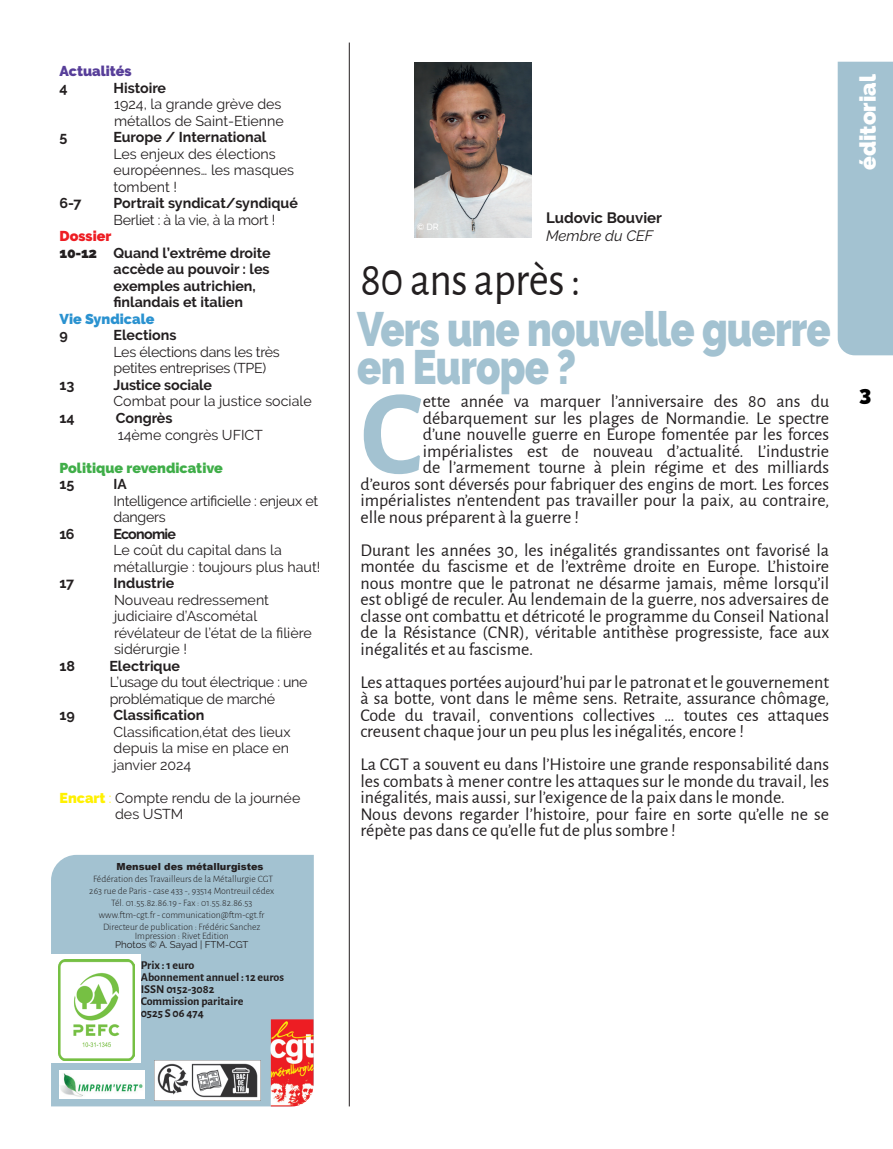
<style>
.page{position:relative;width:893px;height:1149px;background:#fff}
.page>*{position:absolute;margin:0;border:0;box-sizing:border-box;transform-origin:0 0}
.t1{font:700 120.45px "Alegreya Sans";color:#a3c2d1}
.t2{font:900 48px/37.5px "Raleway";letter-spacing:-.02em;color:#a3c2d1;scale:.83 1}
.t3{font:48px "Alegreya Sans";letter-spacing:-.01em;color:#231f20;scale:.91 1}
.t4{font:900 22.5px "Raleway";color:#fff}
.t5{font:900 21px "Raleway";color:#000}
.t6{font:18px/16.5px "Alegreya Sans";color:#231f20;text-align:justify}
.t7{font:700 15px "Raleway";color:#231f20}
.t8{font:italic 15px "Raleway";color:#231f20}
.t9{font:14.25px/16.5px "Raleway";color:#231f20}
.t10{font:700 14.25px "Raleway";color:#231f20}
.t11{font:14.25px/16.5px "Raleway";letter-spacing:-.02em;color:#231f20}
.t12{font:900 14.25px "Raleway";color:#40ae49}
.t13{font:900 14.25px "Raleway";color:#2a92d0}
.t14{font:900 14.25px "Raleway";color:#573e99}
.t15{font:700 14.25px "Raleway";letter-spacing:-.05em;color:#231f20}
.t16{font:900 14.25px "Raleway";color:#ee1d23}
.t17{font:700 12px/12px "Alegreya Sans";color:#231f20}
.t18{font:300 9.75px/12px "Alegreya Sans";color:#231f20;text-align:center}
.t19{font:900 9.75px "Arial";color:#231f20}
.t20{font:9.75px "Raleway";color:#231f20}
.t21{font:500 9px "Raleway";color:#fff}
.s1{font-weight:900}
.s2{font-weight:900;color:#fff101}
.s3{color:#fff101}
</style>
<div class="page">
<img style="left:415px;top:63px;width:116px;height:174px">
<div style="left:838px;top:62px;width:55px;height:293px;background:#a3c2d1"></div>
<hr style="left:349px;top:43px;width:1px;height:1063px;background:#231f20">
<div style="left:51px;top:854px;width:263px;height:252px;background:#a3c2d1"></div>
<img style="left:270px;top:1019px;width:44px;height:87px">
<img style="left:60px;top:1069px;width:85px;height:29px">
<img style="left:155px;top:1060px;width:105px;height:39px">
<div style="left:51px;top:954px;width:89px;height:108px;background:#fff"></div>
<img style="left:58px;top:959px;width:76px;height:101px">
<p class="t14" style="left:60px;top:63px;width:74px">Actualités</p>
<p class="t10" style="left:60px;top:79px;width:10px">4</p>
<p class="t10" style="left:114px;top:79px;width:54px">Histoire</p>
<p class="t9" style="left:114px;top:96px;width:171px">1924, la grande grève des métallos de Saint-Etienne</p>
<p class="t10" style="left:60px;top:129px;width:9px">5</p>
<p class="t10" style="left:114px;top:129px;width:154px">Europe / International</p>
<p class="t9" style="left:114px;top:145px;width:182px">Les enjeux des élections européennes… les masques tombent !</p>
<p class="t10" style="left:60px;top:195px;width:24px">6-7</p>
<p class="t10" style="left:114px;top:195px;width:186px">Portrait syndicat/syndiqué</p>
<p class="t11" style="left:114px;top:211px;width:163px">Berliet : à la vie, à la mort !</p>
<p class="t16" style="left:60px;top:228px;width:53px">Dossier</p>
<p class="t10" style="left:60px;top:244px;width:213px"><span class="s1">10-12</span> Quand l’extrême droite</p>
<p class="t10" style="left:114px;top:261px;width:158px">accède au pouvoir : les</p>
<p class="t10" style="left:114px;top:277px;width:144px">exemples autrichien,</p>
<p class="t10" style="left:114px;top:294px;width:131px">finlandais et italien</p>
<p class="t13" style="left:60px;top:310px;width:96px">Vie Syndicale</p>
<p class="t10" style="left:60px;top:327px;width:10px">9</p>
<p class="t10" style="left:114px;top:327px;width:65px">Elections</p>
<p class="t11" style="left:114px;top:343px;width:168px">Les élections dans les très petites entreprises (TPE)</p>
<p class="t10" style="left:60px;top:376px;width:16px">13</p>
<p class="t10" style="left:114px;top:376px;width:100px">Justice sociale</p>
<p class="t9" style="left:114px;top:393px;width:200px">Combat pour la justice sociale</p>
<p class="t10" style="left:60px;top:409px;width:17px">14</p>
<p class="t10" style="left:116px;top:409px;width:58px">Congrès</p>
<p class="t9" style="left:118px;top:426px;width:147px">14ème congrès UFICT</p>
<p class="t12" style="left:60px;top:459px;width:165px">Politique revendicative</p>
<p class="t10" style="left:60px;top:475px;width:16px">15</p>
<p class="t10" style="left:114px;top:475px;width:15px">IA</p>
<p class="t11" style="left:114px;top:492px;width:206px">Intelligence artificielle : enjeux et dangers</p>
<p class="t10" style="left:60px;top:525px;width:16px">16</p>
<p class="t15" style="left:114px;top:525px;width:64px">Economie</p>
<p class="t9" style="left:114px;top:541px;width:208px">Le coût du capital dans la métallurgie : toujours plus haut!</p>
<p class="t10" style="left:60px;top:574px;width:16px">17</p>
<p class="t10" style="left:114px;top:574px;width:62px">Industrie</p>
<p class="t9" style="left:114px;top:591px;width:199px">Nouveau redressement judiciaire d’Ascométal révélateur de l’état de la filière sidérurgie !</p>
<p class="t10" style="left:60px;top:657px;width:17px">18</p>
<p class="t10" style="left:109px;top:657px;width:72px">Electrique</p>
<p class="t11" style="left:110px;top:673px;width:199px">L’usage du tout électrique : une problématique de marché</p>
<p class="t10" style="left:60px;top:706px;width:17px">19</p>
<p class="t10" style="left:114px;top:706px;width:92px">Classification</p>
<p class="t9" style="left:114px;top:723px;width:178px;text-align:justify">Classification,état des lieux depuis la mise en place en janvier 2024</p>
<p class="t9" style="left:115px;top:789px;width:187px;text-indent:-56px"><span class="s2">Encart</span> <span class="s3">:</span> Compte rendu de la journée des USTM</p>
<p class="t19" style="left:117px;top:859px;width:149px">Mensuel des métallurgistes</p>
<p class="t18" style="left:89px;top:872px;width:186px">Fédération des Travailleurs de la Métallurgie CGT 263 rue de Paris - case 433 -, 93514 Montreuil cédex Tél. 01.55.82.86.19 - Fax : 01.55.82.86.53 www.ftm-cgt.fr - communication@ftm-cgt.fr Directeur de publication : Frédéric Sanchez</p>
<p class="t18" style="left:135px;top:929px;width:95px">Impression : Rivet Edition</p>
<p class="t20" style="left:115px;top:939px;width:135px">Photos © A. Sayad | FTM-CGT</p>
<p class="t17" style="left:141px;top:958px;width:145px">Prix :1 euro<br>Abonnement annuel :12 euros<br>ISSN0152-3082<br>Commission paritaire<br>0525 S 06 474</p>
<p class="t21" style="left:417px;top:222px;width:24px">© DR</p>
<p class="t7" style="left:546px;top:209px;width:117px">Ludovic Bouvier</p>
<p class="t8" style="left:546px;top:227px;width:109px">Membre du CEF</p>
<h2 class="t3" style="left:360px;top:246px;width:244px">80 ans après :</h2>
<h2 class="t2" style="left:357px;top:310px;width:572px">Vers une nouvelle guerre en Europe ?</h2>
<h1 class="t1" style="left:360px;top:345px;width:64px">C</h1>
<p class="t6" style="left:423px;top:392px;width:408px">ette année va marquer l’anniversaire des 80 ans du</p>
<p class="t6" style="left:423px;top:408px;width:408px">débarquement sur les plages de Normandie. Le spectre</p>
<p class="t6" style="left:423px;top:425px;width:408px">d’une nouvelle guerre en Europe fomentée par les forces</p>
<p class="t6" style="left:423px;top:441px;width:408px">impérialistes est de nouveau d’actualité. L’industrie</p>
<p class="t6" style="left:423px;top:458px;width:408px">de l’armement tourne à plein régime et des milliards</p>
<p class="t6" style="left:360px;top:474px;width:470px">d’euros sont déversés pour fabriquer des engins de mort. Les forces</p>
<p class="t6" style="left:360px;top:491px;width:470px">impérialistes n’entendent pas travailler pour la paix, au contraire,</p>
<p class="t6" style="left:360px;top:507px;width:220px">elle nous préparent à la guerre !</p>
<p class="t6" style="left:360px;top:540px;width:470px">Durant les années 30, les inégalités grandissantes ont favorisé la montée du fascisme et de l’extrême droite en Europe. L’histoire nous montre que le patronat ne désarme jamais, même lorsqu’il est obligé de reculer. Au lendemain de la guerre, nos adversaires de classe ont combattu et détricoté le programme du Conseil National de la Résistance (CNR), véritable antithèse progressiste, face aux inégalités et au fascisme.</p>
<p class="t6" style="left:360px;top:672px;width:470px">Les attaques portées aujourd’hui par le patronat et le gouvernement à sa botte, vont dans le même sens. Retraite, assurance chômage, Code du travail, conventions collectives … toutes ces attaques creusent chaque jour un peu plus les inégalités, encore !</p>
<p class="t6" style="left:360px;top:755px;width:470px;text-align:left">La CGT a souvent eu dans l’Histoire une grande responsabilité dans les combats à mener contre les attaques sur le monde du travail, les inégalités, mais aussi, sur l’exigence de la paix dans le monde.<br>Nous devons regarder l’histoire, pour faire en sorte qu’elle ne se répète pas dans ce qu’elle fut de plus sombre !</p>
<p class="t4" style="left:855px;top:170px;width:97px;rotate:-90deg">éditorial</p>
<p class="t5" style="left:859px;top:381px;width:14px">3</p>
</div>
